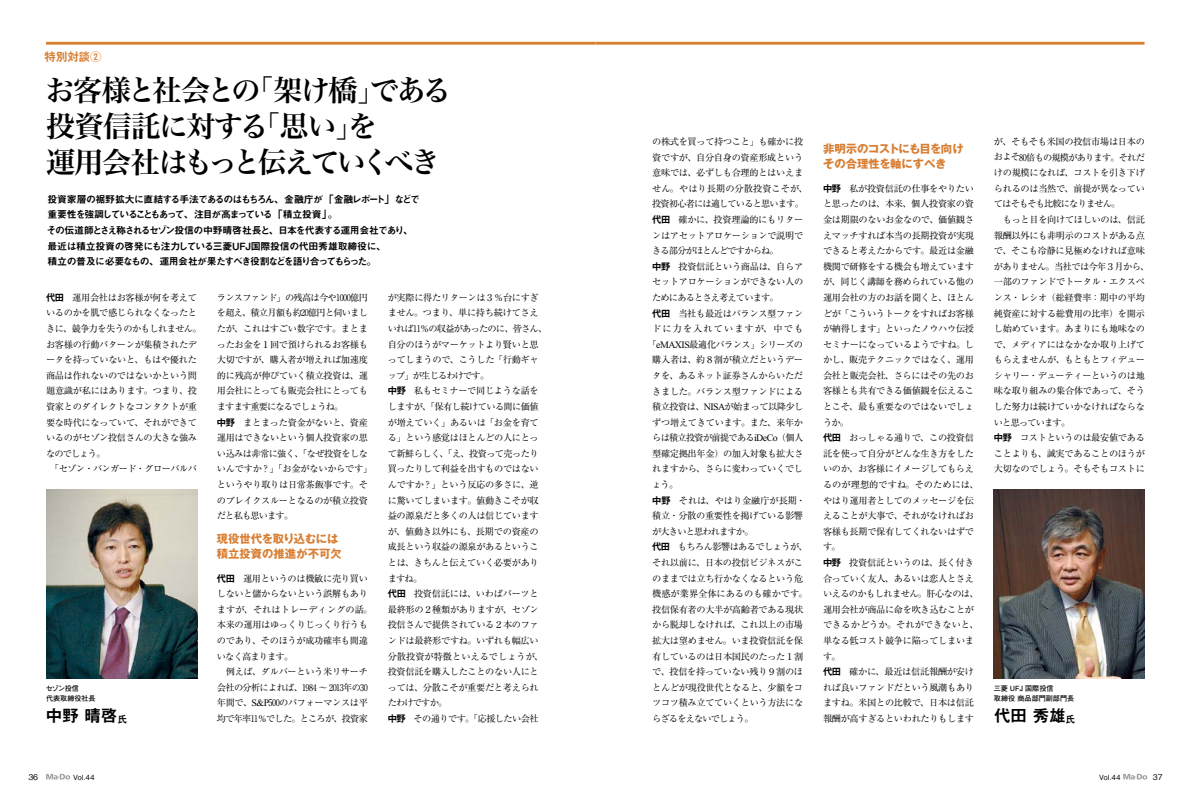
<style>
.page{position:relative;width:1191px;height:794px;background:#fff}
.page>*{position:absolute;margin:0;border:0;box-sizing:border-box;transform-origin:0 0}
.t1{font:29.1px/36.1px "Hira Min Pro W6";letter-spacing:-.075em;color:#000}
.t2{font:17px "Midashi Go Pro MB31";letter-spacing:-.03em;color:#000}
.t3{font:700 11.3px/15.6px "Gothic MB101 Pro";color:#d87e32}
.t4{font:700 11.3px "Gothic MB101 Pro De";color:#d87e32}
.t5{font:9.9px/15.6px "Midashi Go Pro MB31";letter-spacing:-.085em;color:#000}
.t6{font:9.2px/15.6px "Ryumin Pro";letter-spacing:-.035em;color:#000}
.t7{font:9.2px "Ryumin Pro";letter-spacing:-.09em;color:#000}
.t8{font:9.2px "Ryumin Pro";letter-spacing:-.065em;color:#000}
.t9{font:9.2px "Ryumin Pro";letter-spacing:-.06em;color:#000}
.t10{font:9.2px "Ryumin Pro";letter-spacing:-.055em;color:#000}
.t11{font:9.2px "Ryumin Pro";letter-spacing:-.08em;color:#000}
.t12{font:9.2px "Ryumin Pro";letter-spacing:.005em;color:#000}
.t13{font:9.2px "Ryumin Pro";letter-spacing:-.005em;color:#000}
.t14{font:9.2px "Ryumin Pro";color:#000}
.t15{font:9.2px "Ryumin Pro";letter-spacing:.115em;color:#000}
.t16{font:500 7.8px "Gothic BBB Pro";color:#000}
.t17{font:700 7.1px/9.9px "Futo Go B101 Pro";color:#000}
.t18{font:500 7.1px "Gothic BBB Pro";color:#000}
.s1{font-family:"Gothic MB101 Pro De";font-weight:700}
.s2{font-family:"Hira Min Pro W3"}
.s3{font-size:9.9px}
.s4{font-family:"Times New Roman";font-size:9.9px}
</style>
<div class="page">
<svg style="left:46px;top:774px;width:24px;height:5px"></svg>
<svg style="left:1123px;top:774px;width:24px;height:5px"></svg>
<hr style="left:46px;top:42px;width:549px;height:3px;background:#d87e32">
<img style="left:46px;top:489px;width:151px;height:189px">
<img style="left:994px;top:489px;width:150px;height:189px">
<hr style="left:595px;top:42px;width:549px;height:3px;background:#d87e32">
<p class="t4" style="left:45px;top:47px;width:58px">特別対談②</p>
<h1 class="t1" style="left:45px;top:70px;width:407px">お客様と社会との「架け橋」である投資信託に対する「思い」を<br>運用会社はもっと伝えていくべき</h1>
<p class="t5" style="left:47px;top:190px;width:375px">投資家層の裾野拡大に直結する手法であるのはもちろん、金融庁が「金融レポート」などで重要性を強調していることもあって、注目が高まっている「積立投資」。<br>その伝道師とさえ称されるセゾン投信の中野晴啓社長と、日本を代表する運用会社であり、最近は積立投資の啓発にも注力している三菱UFJ国際投信の代田秀雄取締役に、<br>積立の普及に必要なもの、運用会社が果たすべき役割などを語り合ってもらった。</p>
<p class="t6" style="left:46px;top:289px;width:152px"><span class="s1">代田　</span>運用会社はお客様が何を考えて</p>
<p class="t6" style="left:46px;top:305px;width:152px">いるのかを肌で感じられなくなったと</p>
<p class="t8" style="left:46px;top:321px;width:157px">きに、競争力を失うのかもしれません。</p>
<p class="t6" style="left:46px;top:336px;width:152px">お客様の行動パターンが集積されたデ</p>
<p class="t6" style="left:46px;top:351px;width:152px">ータを持っていないと、もはや優れた</p>
<p class="t6" style="left:46px;top:367px;width:152px">商品は作れないのではないかという問</p>
<p class="t6" style="left:46px;top:382px;width:152px">題意識が私にはあります。つまり、投</p>
<p class="t6" style="left:46px;top:398px;width:152px">資家とのダイレクトなコンタクトが重</p>
<p class="t6" style="left:46px;top:414px;width:152px">要な時代になっていて、それができて</p>
<p class="t6" style="left:46px;top:429px;width:152px">いるのがセゾン投信さんの大きな強み</p>
<p class="t6" style="left:46px;top:445px;width:61px">なのでしょう。</p>
<p class="t9" style="left:50px;top:462px;width:149px"><span class="s2">「</span>セゾン・バンガード・グローバルバ</p>
<p class="t17" style="left:46px;top:682px;width:51px">セゾン投信<br>代表取締役社長</p>
<h2 class="t2" style="left:46px;top:702px;width:83px">中野 晴啓<span class="s3">氏</span></h2>
<p class="t6" style="left:217px;top:289px;width:157px">ランスファンド<span class="s2">」</span>の残高は今や1000億円を超え、積立月額も約20億円と伺いましたが、これはすごい数字です。まとまったお金を１回で預けられるお客様も大切ですが、購入者が増えれば加速度的に残高が伸びていく積立投資は、運用会社にとっても販売会社にとってもますます重要になるでしょうね。<br><span class="s1">中野　</span>まとまった資金がないと、資産運用はできないという個人投資家の思い込みは非常に強く、<span class="s2">「</span>なぜ投資をしないんですか？<span class="s2">」「</span>お金がないからです<span class="s2">」</span>というやり取りは日常茶飯事です。そのブレイクスルーとなるのが積立投資だと私も思います。</p>
<p class="t3" style="left:217px;top:529px;width:126px">現役世代を取り込むには積立投資の推進が不可欠</p>
<p class="t6" style="left:217px;top:570px;width:157px"><span class="s1">代田　</span>運用というのは機敏に売り買いしないと儲からないという誤解もありますが、それはトレーディングの話。本来の運用はゆっくりじっくり行うものであり、そのほうが成功確率も間違いなく高まります。<br>　例えば、ダルバーという米リサーチ会社の分析によれば、1984 ～ 2013年の30年間で、<span class="s4">S&amp;P</span>500のパフォーマンスは平均で年率11％でした。ところが、投資家</p>
<p class="t6" style="left:388px;top:289px;width:161px">が実際に得たリターンは３％台にすぎません。つまり、単に持ち続けてさえいれば11％の収益があったのに、皆さん、自分のほうがマーケットより賢いと思ってしまうので、こうした<span class="s2">「</span>行動ギャップ<span class="s2">」</span>が生じるわけです。<br><span class="s1">中野　</span>私もセミナーで同じような話をしますが、<span class="s2">「</span>保有し続けている間に価値が増えていく<span class="s2">」</span>あるいは<span class="s2">「</span>お金を育てる<span class="s2">」</span>という感覚はほとんどの人にとって新鮮らしく、<span class="s2">「</span>え、投資って売ったり買ったりして利益を出すものではないんですか？<span class="s2">」</span>という反応の多さに、逆に驚いてしまいます。値動きこそが収益の源泉だと多くの人は信じていますが、値動き以外にも、長期での資産の成長という収益の源泉があるということは、きちんと伝えていく必要がありますね。<br><span class="s1">代田　</span>投資信託には、いわばパーツと最終形の２種類がありますが、セゾン投信さんで提供されている２本のファンドは最終形ですね。いずれも幅広い分散投資が特徴といえるでしょうが、投資信託を購入したことのない人にとっては、分散こそが重要だと考えられたわけですか。<br><span class="s1">中野　</span>その通りです。<span class="s2">「</span>応援したい会社</p>
<p class="t6" style="left:652px;top:133px;width:152px">の株式を買って持つこと<span class="s2">」</span>も確かに投</p>
<p class="t6" style="left:652px;top:149px;width:152px">資ですが、自分自身の資産形成という</p>
<p class="t6" style="left:652px;top:164px;width:152px">意味では、必ずしも合理的とはいえま</p>
<p class="t12" style="left:652px;top:181px;width:157px">せん。やはり長期の分散投資こそが、</p>
<p class="t7" style="left:652px;top:197px;width:153px">投資初心者には適していると思います。</p>
<p class="t6" style="left:652px;top:211px;width:152px"><span class="s1">代田　</span>確かに、投資理論的にもリター</p>
<p class="t6" style="left:652px;top:227px;width:152px">ンはアセットアロケーションで説明で</p>
<p class="t7" style="left:652px;top:243px;width:128px">きる部分がほとんどですからね。</p>
<p class="t6" style="left:652px;top:258px;width:152px"><span class="s1">中野　</span>投資信託という商品は、自らア</p>
<p class="t6" style="left:652px;top:273px;width:152px">セットアロケーションができない人の</p>
<p class="t7" style="left:652px;top:290px;width:128px">ためにあるとさえ考えています。</p>
<p class="t6" style="left:652px;top:305px;width:152px"><span class="s1">代田　</span>当社も最近はバランス型ファン</p>
<p class="t15" style="left:652px;top:321px;width:152px">ドに力を入れていますが、中でも</p>
<p class="t10" style="left:647px;top:337px;width:157px"><span class="s2">「</span><span class="s4">eMAXIS</span>最適化バランス<span class="s2">」</span>シリーズの</p>
<p class="t6" style="left:652px;top:351px;width:152px">購入者は、約８割が積立だというデー</p>
<p class="t6" style="left:652px;top:367px;width:152px">タを、あるネット証券さんからいただ</p>
<p class="t6" style="left:652px;top:382px;width:152px">きました。バランス型ファンドによる</p>
<p class="t9" style="left:652px;top:399px;width:152px">積立投資は、<span class="s4">NISA</span>が始まって以降少し</p>
<p class="t6" style="left:652px;top:414px;width:152px">ずつ増えてきています。また、来年か</p>
<p class="t11" style="left:652px;top:430px;width:152px">らは積立投資が前提である<span class="s4">iDeCo</span>（個人</p>
<p class="t6" style="left:652px;top:445px;width:152px">型確定拠出年金）の加入対象も拡大さ</p>
<p class="t6" style="left:652px;top:460px;width:152px">れますから、さらに変わっていくでし</p>
<p class="t6" style="left:652px;top:476px;width:28px">ょう。</p>
<p class="t13" style="left:652px;top:493px;width:155px"><span class="s1">中野　</span>それは、やはり金融庁が長期・</p>
<p class="t6" style="left:652px;top:507px;width:152px">積立・分散の重要性を掲げている影響</p>
<p class="t7" style="left:652px;top:524px;width:103px">が大きいと思われますか。</p>
<p class="t8" style="left:652px;top:540px;width:157px"><span class="s1">代田　</span>もちろん影響はあるでしょうが、</p>
<p class="t6" style="left:652px;top:554px;width:152px">それ以前に、日本の投信ビジネスがこ</p>
<p class="t6" style="left:652px;top:570px;width:152px">のままでは立ち行かなくなるという危</p>
<p class="t14" style="left:652px;top:586px;width:157px">機感が業界全体にあるのも確かです。</p>
<p class="t6" style="left:652px;top:601px;width:152px">投信保有者の大半が高齢者である現状</p>
<p class="t6" style="left:652px;top:616px;width:152px">から脱却しなければ、これ以上の市場</p>
<p class="t6" style="left:652px;top:632px;width:152px">拡大は望めません。いま投資信託を保</p>
<p class="t6" style="left:652px;top:648px;width:152px">有しているのは日本国民のたった１割</p>
<p class="t6" style="left:652px;top:663px;width:152px">で、投信を持っていない残り９割のほ</p>
<p class="t6" style="left:652px;top:679px;width:152px">とんどが現役世代となると、少額をコ</p>
<p class="t6" style="left:652px;top:694px;width:152px">ツコツ積み立てていくという方法にな</p>
<p class="t7" style="left:652px;top:711px;width:103px">らざるをえないでしょう。</p>
<p class="t3" style="left:823px;top:139px;width:142px">非明示のコストにも目を向けその合理性を軸にすべき</p>
<p class="t6" style="left:823px;top:180px;width:157px"><span class="s1">中野　</span>私が投資信託の仕事をやりたいと思ったのは、本来、個人投資家の資金は期限のないお金なので、価値観さえマッチすれば本当の長期投資が実現できると考えたからです。最近は金融機関で研修をする機会も増えていますが、同じく講師を務められている他の運用会社の方のお話を聞くと、ほとんどが<span class="s2">「</span>こういうトークをすればお客様が納得します<span class="s2">」</span>といったノウハウ伝授セミナーになっているようですね。しかし、販売テクニックではなく、運用会社と販売会社、さらにはその先のお客様とも共有できる価値観を伝えることこそ、最も重要なのではないでしょうか。<br><span class="s1">代田　</span>おっしゃる通りで、この投資信託を使って自分がどんな生き方をしたいのか、お客様にイメージしてもらえるのが理想的ですね。そのためには、やはり運用者としてのメッセージを伝えることが大事で、それがなければお客様も長期で保有してくれないはずです。<br><span class="s1">中野　</span>投資信託というのは、長く付き合っていく友人、あるいは恋人とさえいえるのかもしれません。肝心なのは、運用会社が商品に命を吹き込むことができるかどうか。それができないと、単なる低コスト競争に陥ってしまいます。<br><span class="s1">代田　</span>確かに、最近は信託報酬が安ければ良いファンドだという風潮もありますね。米国との比較で、日本は信託報酬が高すぎるといわれたりもします</p>
<p class="t6" style="left:994px;top:133px;width:157px">が、そもそも米国の投信市場は日本のおよそ80倍もの規模があります。それだけの規模になれば、コストを引き下げられるのは当然で、前提が異なっていてはそもそも比較になりません。<br>　もっと目を向けてほしいのは、信託報酬以外にも非明示のコストがある点で、そこも冷静に見極めなければ意味がありません。当社では今年３月から、一部のファンドでトータル・エクスペンス・レシオ（総経費率：期中の平均純資産に対する総費用の比率）を開示し始めています。あまりにも地味なので、メディアにはなかなか取り上げてもらえませんが、もともとフィデューシャリー・デューティーというのは地味な取り組みの集合体であって、そうした努力は続けていかなければならないと思っています。<br><span class="s1">中野　</span>コストというのは最安値であることよりも、誠実であることのほうが大切なのでしょう。そもそもコストに</p>
<p class="t17" style="left:994px;top:682px;width:82px">三菱 UFJ 国際投信<br>取締役 商品部門副部門長</p>
<h2 class="t2" style="left:993px;top:702px;width:83px">代田 秀雄<span class="s3">氏</span></h2>
<p class="t16" style="left:28px;top:770px;width:11px">36</p>
<p class="t18" style="left:73px;top:771px;width:30px">Vol.44　</p>
<p class="t18" style="left:1099px;top:771px;width:23px">Vol.44</p>
<p class="t16" style="left:1152px;top:770px;width:11px">37</p>
</div>
